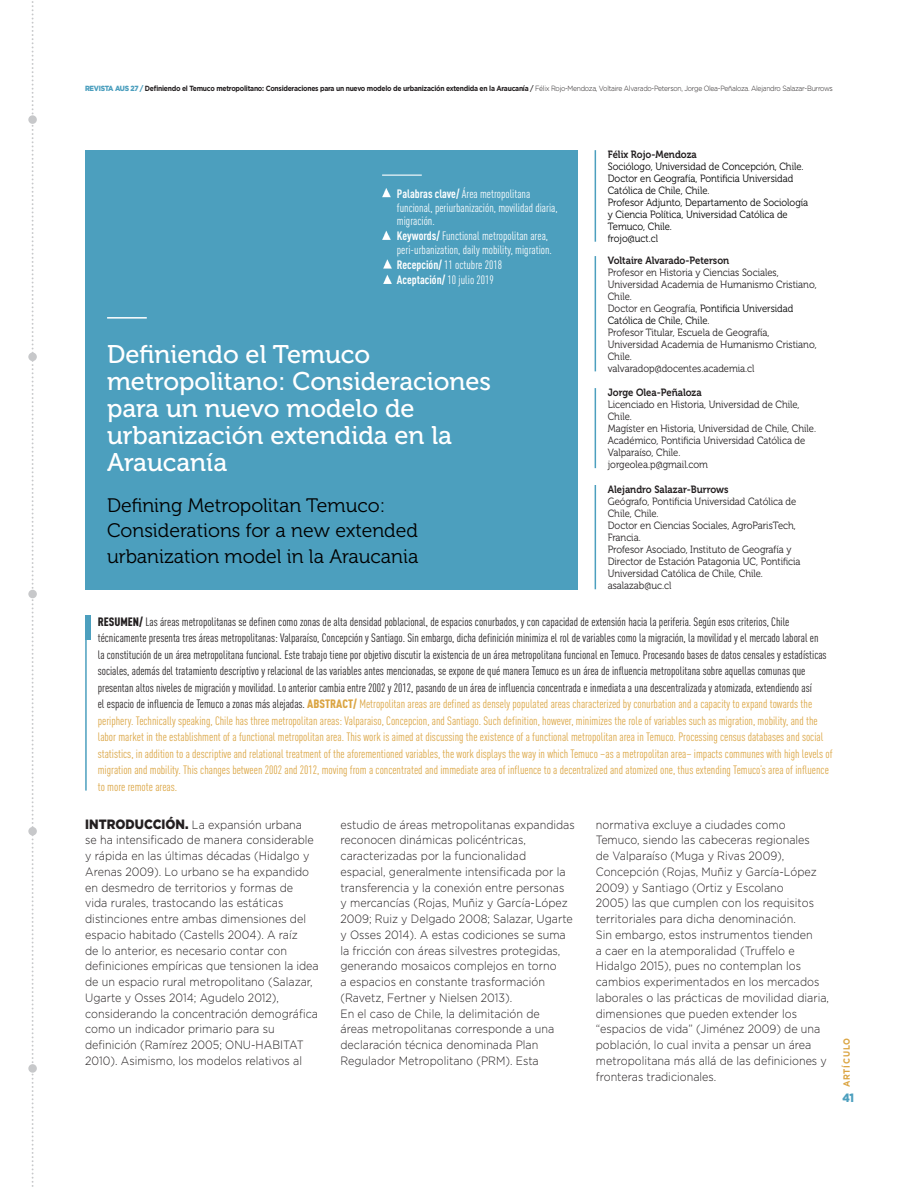
<style>
.page{position:relative;width:918px;height:1188px;background:#fff}
.page>*{position:absolute;margin:0;border:0;box-sizing:border-box;transform-origin:0 0}
.t1{font:25.5px/27px "Museo 500";color:#fff}
.t2{font:19.5px/25.5px "Museo 300";color:#000}
.t3{font:12px/16.5px "DIN Cond";color:#231f20}
.t4{font:300 12px/15.8px "Gotham";color:#231f20;scale:.9 1}
.t5{font:12px/13.5px "DIN Cond";color:#fff}
.t6{font:700 12px "DIN Cond";color:#fff}
.t7{font:900 12px "Gotham";color:#4c9fbe;scale:.9 1}
.t8{font:10.5px/12px "Museo 300";color:#231f20;scale:.9 1}
.t9{font:10.5px/12px "Museo 300";color:#000;scale:.9 1}
.t10{font:10.5px "Museo 700";color:#231f20;scale:.9 1}
.t11{font:700 9px "Gotham";letter-spacing:.1em;color:#dba543;scale:.9 1}
.t12{font:700 7.5px "Gotham";letter-spacing:-.04em;color:#231f20;scale:.9 1}
.s1{font-weight:900;color:#4c9fbe}
.s2{font-weight:500}
.s3{font-weight:300}
.s4{font-weight:700}
.s5{font-weight:400}
.s6{color:#231f20}
.s7{font-weight:900}
.s8{font-weight:900;color:#dba543}
.s9{color:#dba543}
.s10{font-weight:900;font-size:13.5px}
</style>
<div class="page">
<svg style="left:32px;top:1px;width:2px;height:1186px"></svg>
<div style="left:28px;top:590px;width:9px;height:8px;background:#c7c8ca;border-radius:50%"></div>
<div style="left:28px;top:115px;width:9px;height:9px;background:#c7c8ca;border-radius:50%"></div>
<div style="left:28px;top:353px;width:9px;height:8px;background:#c7c8ca;border-radius:50%"></div>
<div style="left:28px;top:1064px;width:9px;height:9px;background:#c7c8ca;border-radius:50%"></div>
<div style="left:28px;top:827px;width:9px;height:8px;background:#c7c8ca;border-radius:50%"></div>
<div style="left:85px;top:150px;width:493px;height:439px;background:#4c9fbe"></div>
<svg style="left:382px;top:188px;width:9px;height:9px"></svg>
<svg style="left:383px;top:259px;width:9px;height:10px"></svg>
<svg style="left:383px;top:275px;width:9px;height:9px"></svg>
<hr style="left:382px;top:175px;width:40px;height:1px;background:#fff">
<svg style="left:382px;top:231px;width:9px;height:9px"></svg>
<hr style="left:85px;top:639px;width:2px;height:152px;background:#4c9fbe">
<div style="left:85px;top:616px;width:6px;height:24px;background:#4c9fbe"></div>
<hr style="left:107px;top:317px;width:40px;height:2px;background:#fff">
<hr style="left:595px;top:150px;width:1px;height:92px;background:#4c9fbe">
<hr style="left:595px;top:485px;width:1px;height:104px;background:#4c9fbe">
<hr style="left:595px;top:388px;width:1px;height:80px;background:#4c9fbe">
<hr style="left:595px;top:256px;width:1px;height:115px;background:#4c9fbe">
<p class="t12" style="left:85px;top:83px;width:833px"><span class="s1">REVISTA AUS 27 /</span> Definiendo el Temuco metropolitano: Consideraciones para un nuevo modelo de urbanización extendida en la Araucanía <span class="s2">/</span> <span class="s3">Félix Rojo-Mendoza, Voltaire Alvarado-Peterson, Jorge Olea-Peñaloza. Alejandro Salazar-Burrows</span></p>
<p class="t5" style="left:397px;top:187px;width:162px"><span class="s4">Palabras clave/</span> Área metropolitana funcional, periurbanización, movilidad diaria, migración.</p>
<p class="t5" style="left:397px;top:229px;width:157px"><span class="s4">Keywords/</span> Functional metropolitan area, peri-urbanization, daily mobility, migration.</p>
<p class="t5" style="left:397px;top:257px;width:107px"><span class="s4">Recepción/</span> 11 octubre 2018</p>
<p class="t6" style="left:397px;top:272px;width:98px">Aceptación/ <span class="s5">10 julio 2019</span></p>
<p class="t1" style="left:107px;top:341px;width:386px">Definiendo el Temuco metropolitano: Consideraciones para un nuevo modelo de urbanización extendida en la<br>Araucanía</p>
<p class="t2" style="left:107px;top:493px;width:313px">Defining Metropolitan Temuco:<br>Considerations for a new extended urbanization model in la Araucania</p>
<p class="t10" style="left:608px;top:149px;width:100px">Félix Rojo-Mendoza</p>
<p class="t9" style="left:608px;top:161px;width:219px">Sociólogo, Universidad de Concepción, Chile.</p>
<p class="t9" style="left:608px;top:173px;width:208px">Doctor en Geografía, Pontificia Universidad<br>Católica de Chile, Chile.</p>
<p class="t9" style="left:608px;top:197px;width:224px">Profesor Adjunto, Departamento de Sociología y Ciencia Política, Universidad Católica de<br>Temuco, Chile.</p>
<p class="t9" style="left:608px;top:233px;width:57px">frojo@uct.cl</p>
<p class="t10" style="left:608px;top:255px;width:137px">Voltaire Alvarado-Peterson</p>
<p class="t8" style="left:608px;top:267px;width:234px">Profesor en Historia y Ciencias Sociales,<br>Universidad Academia de Humanismo Cristiano,<br>Chile.</p>
<p class="t9" style="left:608px;top:303px;width:208px"><span class="s6">Doctor en Geografía,</span> Pontificia Universidad<br>Católica de Chile, Chile.</p>
<p class="t8" style="left:608px;top:327px;width:234px">Profesor Titular, Escuela de Geografía,<br>Universidad Academia de Humanismo Cristiano,<br>Chile.</p>
<p class="t8" style="left:608px;top:363px;width:165px">valvaradop@docentes.academia.cl</p>
<p class="t10" style="left:608px;top:387px;width:106px">Jorge Olea-Peñaloza</p>
<p class="t8" style="left:608px;top:399px;width:215px">Licenciado en Historia, Universidad de Chile,<br>Chile.</p>
<p class="t8" style="left:608px;top:423px;width:233px">Magíster en Historia, Universidad de Chile, Chile.</p>
<p class="t8" style="left:608px;top:435px;width:221px">Académico, Pontificia Universidad Católica de<br>Valparaíso, Chile.</p>
<p class="t8" style="left:608px;top:459px;width:113px">jorgeolea.p@gmail.com</p>
<p class="t10" style="left:608px;top:483px;width:136px">Alejandro Salazar-Burrows</p>
<p class="t8" style="left:608px;top:495px;width:211px">Geógrafo, Pontificia Universidad Católica de<br>Chile, Chile.</p>
<p class="t8" style="left:608px;top:519px;width:211px">Doctor en Ciencias Sociales, AgroParisTech,<br>Francia.</p>
<p class="t8" style="left:608px;top:543px;width:216px">Profesor Asociado, Instituto de Geografía y<br>Director de Estación Patagonia UC, Pontificia<br>Universidad Católica de Chile, Chile.</p>
<p class="t8" style="left:608px;top:579px;width:72px">asalazab@uc.cl</p>
<p class="t3" style="left:98px;top:613px;width:736px"><span class="s7">RESUMEN/</span> Las áreas metropolitanas se definen como zonas de alta densidad poblacional, de espacios conurbados, y con capacidad de extensión hacia la periferia. Según esos criterios, Chile técnicamente presenta tres áreas metropolitanas: Valparaíso, Concepción y Santiago. Sin embargo, dicha definición minimiza el rol de variables como la migración, la movilidad y el mercado laboral en<br>la constitución de un área metropolitana funcional. Este trabajo tiene por objetivo discutir la existencia de un área metropolitana funcional en Temuco. Procesando bases de datos censales y estadísticas sociales, además del tratamiento descriptivo y relacional de las variables antes mencionadas, se expone de qué manera Temuco es un área de influencia metropolitana sobre aquellas comunas que presentan altos niveles de migración y movilidad. Lo anterior cambia entre 2002 y 2012, pasando de un área de influencia concentrada e inmediata a una descentralizada y atomizada, extendiendo así<br>el espacio de influencia de Temuco a zonas más alejadas. <span class="s8">ABSTRACT/</span> <span class="s9">Metropolitan areas are defined as densely populated areas characterized by conurbation and a capacity to expand towards the periphery. Technically speaking, Chile has three metropolitan areas: Valparaiso, Concepcion, and Santiago. Such definition, however, minimizes the role of variables such as migration, mobility, and the labor market in the establishment of a functional metropolitan area. This work is aimed at discussing the existence of a functional metropolitan area in Temuco. Processing census databases and social statistics, in addition to a descriptive and relational treatment of the aforementioned variables, the work displays the way in which Temuco –as a metropolitan area– impacts communes with high levels of migration and mobility. This changes between 2002 and 2012, moving from a concentrated and immediate area of influence to a decentralized and atomized one, thus extending Temuco’s area of influence to more remote areas.</span></p>
<p class="t4" style="left:341px;top:816px;width:262px">estudio de áreas metropolitanas expandidas reconocen dinámicas policéntricas, caracterizadas por la funcionalidad<br>espacial, generalmente intensificada por la transferencia y la conexión entre personas<br>y mercancías (Rojas, Muñiz y García-López 2009; Ruiz y Delgado 2008; Salazar, Ugarte y Osses 2014). A estas codiciones se suma la fricción con áreas silvestres protegidas, generando mosaicos complejos en torno<br>a espacios en constante trasformación (Ravetz, Fertner y Nielsen 2013).</p>
<p class="t4" style="left:341px;top:1005px;width:239px">En el caso de Chile, la delimitación de áreas metropolitanas corresponde a una declaración técnica denominada Plan Regulador Metropolitano (PRM). Esta</p>
<p class="t4" style="left:85px;top:816px;width:261px"><span class="s10">INTRODUCCIÓN.</span> La expansión urbana<br>se ha intensificado de manera considerable y rápida en las últimas décadas (Hidalgo y Arenas 2009). Lo urbano se ha expandido en desmedro de territorios y formas de<br>vida rurales, trastocando las estáticas distinciones entre ambas dimensiones del espacio habitado (Castells 2004). A raíz<br>de lo anterior, es necesario contar con definiciones empíricas que tensionen la idea de un espacio rural metropolitano (Salazar, Ugarte y Osses 2014; Agudelo 2012), considerando la concentración demográfica como un indicador primario para su definición (Ramírez 2005; ONU-HABITAT 2010). Asimismo, los modelos relativos al</p>
<p class="t4" style="left:596px;top:816px;width:261px">normativa excluye a ciudades como Temuco, siendo las cabeceras regionales<br>de Valparaíso (Muga y Rivas 2009), Concepción (Rojas, Muñiz y García-López 2009) y Santiago (Ortiz y Escolano<br>2005) las que cumplen con los requisitos territoriales para dicha denominación.<br>Sin embargo, estos instrumentos tienden<br>a caer en la atemporalidad (Truffelo e Hidalgo 2015), pues no contemplan los cambios experimentados en los mercados laborales o las prácticas de movilidad diaria, dimensiones que pueden extender los “espacios de vida” (Jiménez 2009) de una población, lo cual invita a pensar un área metropolitana más allá de las definiciones y fronteras tradicionales.</p>
<p class="t11" style="left:841px;top:1087px;width:57px;rotate:-90deg">ARTÍCULO</p>
<p class="t7" style="left:842px;top:1090px;width:14px">41</p>
</div>
